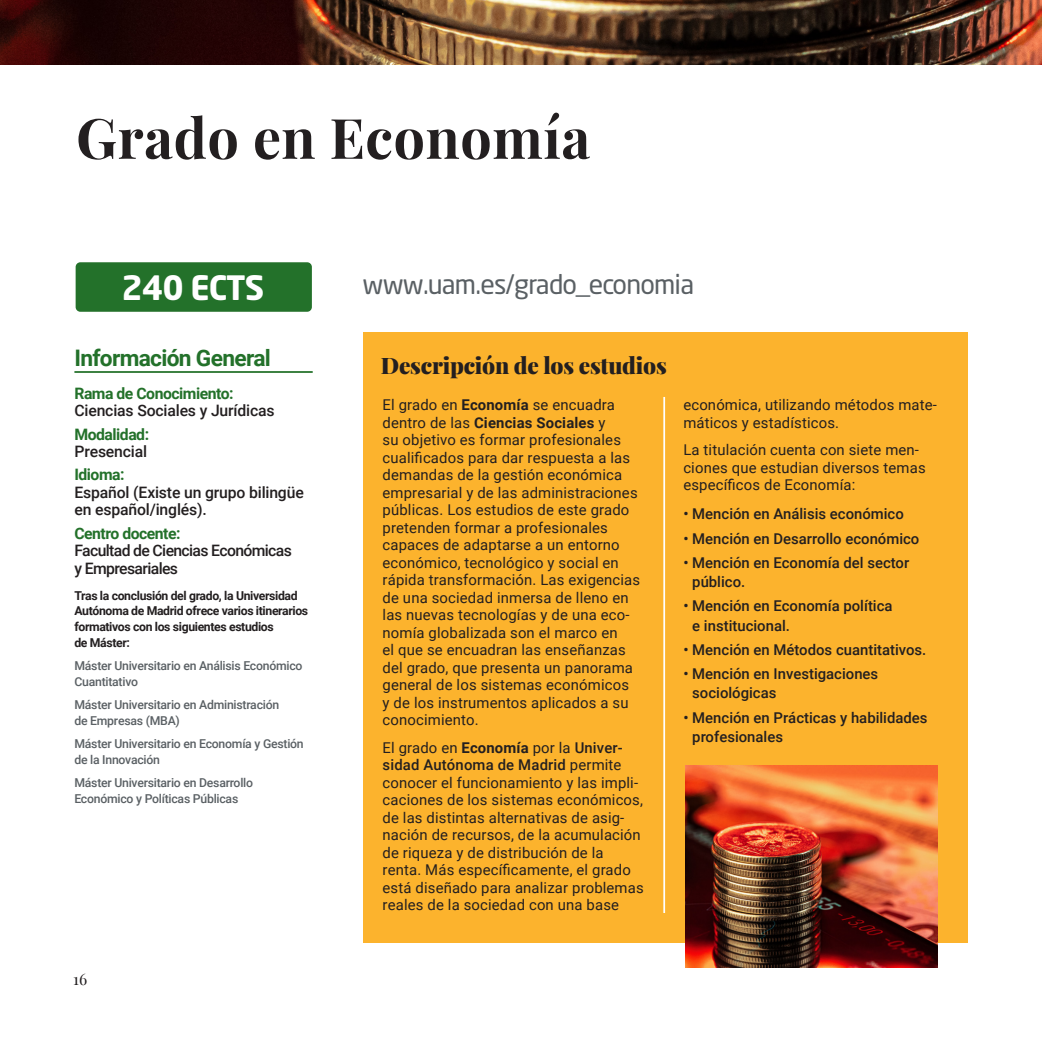
<style>
.page{position:relative;width:1042px;height:1042px;background:#fff}
.page>*{position:absolute;margin:0;border:0;box-sizing:border-box;transform-origin:0 0}
.t1{font:700 55.65px "Playfair Display";letter-spacing:.01em;color:#231f20}
.t2{font:700 33.25px "Neo Sans W1 G";letter-spacing:-.03em;color:#fff}
.t3{font:26.6px "Neo Sans W1 G";letter-spacing:-.03em;color:#5a6064}
.t4{font:900 22.75px "Playfair Display";letter-spacing:-.01em;color:#231f20}
.t5{font:700 22.75px "Roboto";letter-spacing:-.03em;color:#23712a}
.t6{font:500 15.75px/17.5px "Roboto";letter-spacing:-.01em;color:#231f20}
.t7{font:500 15.75px/17.5px "Roboto";letter-spacing:-.04em;color:#231f20}
.t8{font:700 15.75px/17.5px "Roboto";letter-spacing:-.03em;color:#23712a}
.t9{font:15.75px "Playfair Display";color:#231f20}
.t10{font:14.88px/17.5px "Roboto";letter-spacing:.01em;color:#231f20}
.t11{font:500 14.88px/19.2px "Roboto";color:#231f20}
.t12{font:500 12.25px/15.8px "Roboto";letter-spacing:-.02em;color:#5a6064}
.t13{font:700 12.25px/15.8px "Roboto";letter-spacing:-.03em;color:#231f20}
.s1{font-weight:700;color:#23712a}
.s2{font-weight:500;color:#231f20}
.s3{font-weight:700}
.s4{font-weight:500}
</style>
<div class="page">
<div style="left:363px;top:332px;width:604px;height:611px;background:#fcb32d"></div>
<img style="left:0;top:0;width:1042px;height:64px">
<hr style="left:74px;top:371px;width:239px;height:2px;background:#23712a">
<div style="left:76px;top:262px;width:236px;height:50px;background:#23712a;border-radius:5px"></div>
<hr style="left:663px;top:397px;width:2px;height:516px;background:#fff">
<img style="left:685px;top:765px;width:253px;height:202px">
<p class="t1" style="left:76px;top:94px;width:516px">Grado en Economía</p>
<p class="t2" style="left:121px;top:266px;width:144px">240 ECTS</p>
<p class="t3" style="left:363px;top:267px;width:333px">www.uam.es/grado_economia</p>
<p class="t5" style="left:74px;top:342px;width:198px">Información General</p>
<p class="t6" style="left:74px;top:384px;width:202px"><span class="s1">Rama de Conocimiento:<br></span>Ciencias Sociales y Jurídicas</p>
<p class="t8" style="left:74px;top:424px;width:76px">Modalidad:<br><span class="s2">Presencial</span></p>
<p class="t6" style="left:74px;top:465px;width:231px"><span class="s1">Idioma:<br></span>Español (Existe un grupo bilingüe en español/inglés).</p>
<p class="t7" style="left:74px;top:524px;width:219px"><span class="s1">Centro docente:<br></span>Facultad de Ciencias Económicas y Empresariales</p>
<p class="t13" style="left:74px;top:587px;width:235px">Tras la conclusión del grado, la Universidad Autónoma de Madrid ofrece varios itinerarios formativos con los siguientes estudios<br>de Máster:</p>
<p class="t12" style="left:74px;top:657px;width:230px">Máster Universitario en Análisis Económico<br>Cuantitativo</p>
<p class="t12" style="left:74px;top:696px;width:206px">Máster Universitario en Administración de Empresas (MBA)</p>
<p class="t12" style="left:74px;top:735px;width:231px">Máster Universitario en Economía y Gestión de la Innovación</p>
<p class="t12" style="left:74px;top:774px;width:180px">Máster Universitario en Desarrollo<br>Económico y Políticas Públicas</p>
<p class="t9" style="left:73px;top:966px;width:15px">16</p>
<p class="t4" style="left:381px;top:348px;width:287px">Descripción de los estudios</p>
<p class="t10" style="left:382px;top:396px;width:259px">El grado en <span class="s3">Economía</span> se encuadra dentro de las <span class="s3">Ciencias Sociales</span> y<br>su objetivo es formar profesionales cualificados para dar respuesta a las demandas de la gestión económica empresarial y de las administraciones públicas. Los estudios de este grado pretenden formar a profesionales capaces de adaptarse a un entorno económico, tecnológico y social en rápida transformación. Las exigencias de una sociedad inmersa de lleno en las nuevas tecnologías y de una eco&shy;nomía globalizada son el marco en<br>el que se encuadran las enseñanzas del grado, que presenta un panorama general de los sistemas económicos<br>y de los instrumentos aplicados a su conocimiento.</p>
<p class="t10" style="left:382px;top:738px;width:263px">El grado en <span class="s3">Economía</span> por la <span class="s4">Univer&shy;sidad Autónoma de Madrid</span> permite conocer el funcionamiento y las impli&shy;caciones de los sistemas económicos, de las distintas alternativas de asig&shy;nación de recursos, de la acumulación de riqueza y de distribución de la renta. Más específicamente, el grado está diseñado para analizar problemas reales de la sociedad con una base</p>
<p class="t10" style="left:683px;top:396px;width:255px">económica, utilizando métodos mate&shy;máticos y estadísticos.</p>
<p class="t10" style="left:683px;top:441px;width:244px">La titulación cuenta con siete men&shy;ciones que estudian diversos temas específicos de Economía:</p>
<p class="t11" style="left:683px;top:504px;width:222px">• Mención en Análisis económico</p>
<p class="t11" style="left:683px;top:528px;width:237px">• Mención en Desarrollo económico</p>
<p class="t11" style="left:692px;top:552px;width:218px;text-indent:-9px">• Mención en Economía del sector público.</p>
<p class="t11" style="left:692px;top:596px;width:202px;text-indent:-9px">• Mención en Economía política e institucional.</p>
<p class="t11" style="left:683px;top:639px;width:245px">• Mención en Métodos cuantitativos.</p>
<p class="t11" style="left:692px;top:663px;width:187px;text-indent:-9px">• Mención en Investigaciones sociológicas</p>
<p class="t11" style="left:692px;top:707px;width:237px;text-indent:-9px">• Mención en Prácticas y habilidades profesionales</p>
</div>
